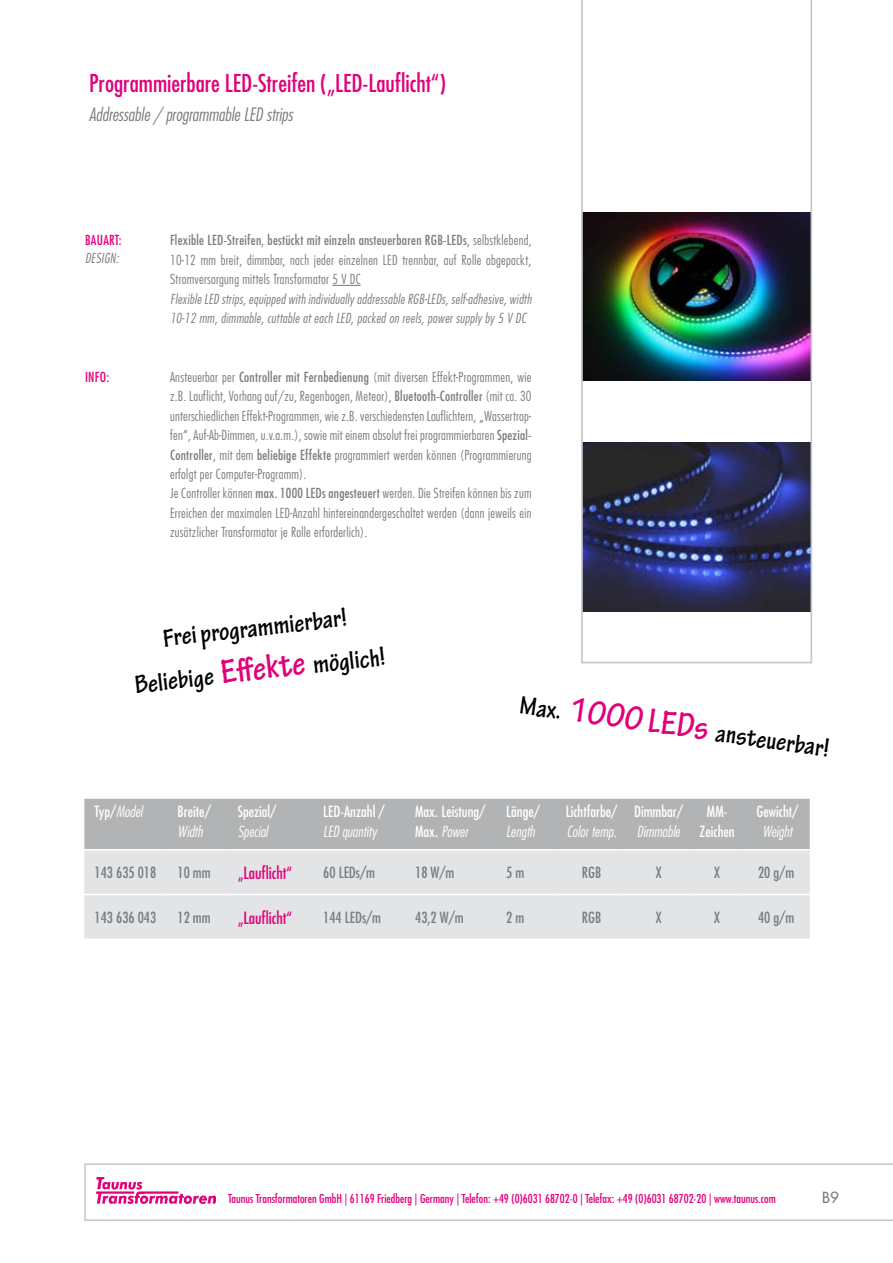
<style>
.page{position:relative;width:893px;height:1263px;background:#fff}
.page>*{position:absolute;margin:0;border:0;box-sizing:border-box;transform-origin:0 0}
.t1{font:700 condensed 27px/42.8px "Tekton Pro";color:#000;text-align:center}
.t2{font:condensed 24px "Futura Std";color:#e2007a}
.t3{font:italic 300 condensed 18px "Futura Std";color:#7b7c7e}
.t4{font:condensed 16.5px "Futura Std";color:#e2007a}
.t5{font:condensed 15px/19.5px "Futura Std";color:#fff}
.t6{font:condensed 15px "Futura Std";color:#7b7c7e}
.t7{font:italic 300 condensed 15px "Futura Std";color:#fff}
.t8{font:500 15px "Futura Std";color:#7b7c7e}
.t9{font:300 condensed 13.5px/19.5px "Futura Std";letter-spacing:.02em;color:#7b7c7e;text-align:justify}
.t10{font:italic 300 condensed 13.5px/19.5px "Futura Std";letter-spacing:.02em;color:#7b7c7e}
.t11{font:condensed 13.5px "Futura Std";letter-spacing:.02em;color:#e2007a}
.t12{font:condensed 12px "Futura Std";color:#e2007a}
.s1{font-weight:400}
.s2{font-size:36px;color:#e2007a}
.s3{font-weight:400;font-style:normal}
.s4{font-weight:300;font-style:italic}
</style>
<div class="page">
<svg style="left:84px;top:1163px;width:809px;height:58px"></svg>
<img style="left:96px;top:1178px;width:120px;height:25px">
<img style="left:581px;top:0;width:231px;height:663px">
<svg style="left:332px;top:285px;width:29px;height:1px"></svg>
<div style="left:84px;top:799px;width:726px;height:50px;background:#b1b3b4"></div>
<div style="left:84px;top:850px;width:726px;height:88px;background:#e3e4e5"></div>
<hr style="left:84px;top:894px;width:83px;height:1px;background:#fff">
<hr style="left:167px;top:894px;width:60px;height:1px;background:#fff">
<hr style="left:227px;top:894px;width:86px;height:1px;background:#fff">
<hr style="left:313px;top:894px;width:92px;height:1px;background:#fff">
<hr style="left:405px;top:894px;width:91px;height:1px;background:#fff">
<hr style="left:496px;top:894px;width:60px;height:1px;background:#fff">
<hr style="left:556px;top:894px;width:67px;height:1px;background:#fff">
<hr style="left:623px;top:894px;width:66px;height:1px;background:#fff">
<hr style="left:689px;top:894px;width:52px;height:1px;background:#fff">
<hr style="left:741px;top:894px;width:69px;height:1px;background:#fff">
<h2 class="t2" style="left:89px;top:69px;width:358px">Programmierbare LED-Streifen („LED-Lauflicht“)</h2>
<h3 class="t3" style="left:89px;top:104px;width:205px">Addressable / programmable LED strips</h3>
<p class="t11" style="left:85px;top:232px;width:38px">BAUART:</p>
<p class="t9" style="left:170px;top:230px;width:363px"><span class="s1">Flexible LED-Streifen, bestückt mit einzeln ansteuerbaren RGB-LEDs,</span> selbstklebend, 10-12 mm breit, dimmbar, nach jeder einzelnen LED trennbar, auf Rolle abgepackt, Stromversorgung mittels Transformator 5 V DC</p>
<p class="t10" style="left:170px;top:289px;width:363px">Flexible LED strips, equipped with individually addressable RGB-LEDs, self-adhesive, width<br>10-12 mm, dimmable, cuttable at each LED, packed on reels, power supply by 5 V DC</p>
<p class="t10" style="left:85px;top:249px;width:35px">DESIGN:</p>
<p class="t11" style="left:85px;top:368px;width:26px">INFO:</p>
<p class="t9" style="left:170px;top:367px;width:363px;text-align:left">Ansteuerbar per <span class="s1">Controller mit Fernbedienung</span> (mit diversen Effekt-Programmen, wie z.B. Lauflicht, Vorhang auf/zu, Regenbogen, Meteor), <span class="s1">Bluetooth-Controller</span> (mit ca. 30 unterschiedlichen Effekt-Programmen, wie z.B. verschiedensten Lauflichtern, „Wassertrop&shy;fen“, Auf-Ab-Dimmen, u.v.a.m.), sowie mit einem absolut frei programmierbaren <span class="s1">Spezial-Controller</span>, mit dem <span class="s1">beliebige Effekte</span> programmiert werden können (Programmierung erfolgt per Computer-Programm).<br>Je Controller können <span class="s1">max. 1000 LEDs angesteuert</span> werden. Die Streifen können bis zum Erreichen der maximalen LED-Anzahl hintereinandergeschaltet werden (dann jeweils ein zusätzlicher Transformator je Rolle erforderlich).</p>
<h1 class="t1" style="left:127px;top:622px;width:254px;rotate:-7deg">Frei programmierbar!<br>Beliebige <span class="s2">Eff ekte</span> möglich!</h1>
<h1 class="t1" style="left:523px;top:684px;width:314px;rotate:8deg">Max. <span class="s2">1000 LEDs</span> ansteuerbar!</h1>
<p class="t7" style="left:95px;top:803px;width:49px"><span class="s3">Typ/</span>Model</p>
<p class="t5" style="left:178px;top:802px;width:35px">Breite/</p>
<p class="t7" style="left:178px;top:822px;width:27px">Width</p>
<p class="t5" style="left:238px;top:802px;width:40px">Spezial/</p>
<p class="t7" style="left:238px;top:822px;width:32px">Special</p>
<p class="t5" style="left:323px;top:802px;width:63px">LED-Anzahl /</p>
<p class="t7" style="left:323px;top:822px;width:55px">LED quantity</p>
<p class="t5" style="left:415px;top:802px;width:72px">Max. Leistung/<br>Max. <span class="s4">Power</span></p>
<p class="t5" style="left:506px;top:802px;width:35px">Länge/</p>
<p class="t7" style="left:506px;top:822px;width:30px">Length</p>
<p class="t5" style="left:566px;top:802px;width:53px">Lichtfarbe/</p>
<p class="t7" style="left:567px;top:822px;width:51px">Color temp.</p>
<p class="t5" style="left:634px;top:802px;width:50px">Dimmbar/</p>
<p class="t7" style="left:637px;top:822px;width:45px">Dimmable</p>
<p class="t5" style="left:700px;top:802px;width:37px;text-align:center">MM-<br>Zeichen</p>
<p class="t5" style="left:756px;top:802px;width:43px">Gewicht/</p>
<p class="t7" style="left:762px;top:822px;width:31px">Weight</p>
<p class="t6" style="left:95px;top:864px;width:63px">143 635 018</p>
<p class="t6" style="left:178px;top:864px;width:35px">10 mm</p>
<p class="t4" style="left:238px;top:863px;width:56px">„Lauflicht“</p>
<p class="t6" style="left:323px;top:864px;width:53px">60 LEDs/m</p>
<p class="t6" style="left:415px;top:864px;width:41px">18 W/m</p>
<p class="t6" style="left:506px;top:864px;width:20px">5 m</p>
<p class="t6" style="left:582px;top:864px;width:21px">RGB</p>
<p class="t6" style="left:655px;top:864px;width:8px">X</p>
<p class="t6" style="left:714px;top:864px;width:8px">X</p>
<p class="t6" style="left:758px;top:864px;width:38px">20 g/m</p>
<p class="t6" style="left:95px;top:908px;width:63px">143 636 043</p>
<p class="t6" style="left:178px;top:908px;width:35px">12 mm</p>
<p class="t4" style="left:238px;top:908px;width:56px">„Lauflicht“</p>
<p class="t6" style="left:323px;top:908px;width:59px">144 LEDs/m</p>
<p class="t6" style="left:415px;top:908px;width:50px">43,2 W/m</p>
<p class="t6" style="left:506px;top:908px;width:20px">2 m</p>
<p class="t6" style="left:582px;top:908px;width:21px">RGB</p>
<p class="t6" style="left:655px;top:908px;width:8px">X</p>
<p class="t6" style="left:714px;top:908px;width:8px">X</p>
<p class="t6" style="left:758px;top:908px;width:38px">40 g/m</p>
<p class="t12" style="left:228px;top:1191px;width:549px">Taunus Transformatoren GmbH | 61169 Friedberg | Germany | Telefon: +49 (0)6031 68702-0 | Telefax: +49 (0)6031 68702-20 | www.taunus.com</p>
<p class="t8" style="left:822px;top:1188px;width:18px">B9</p>
</div>
